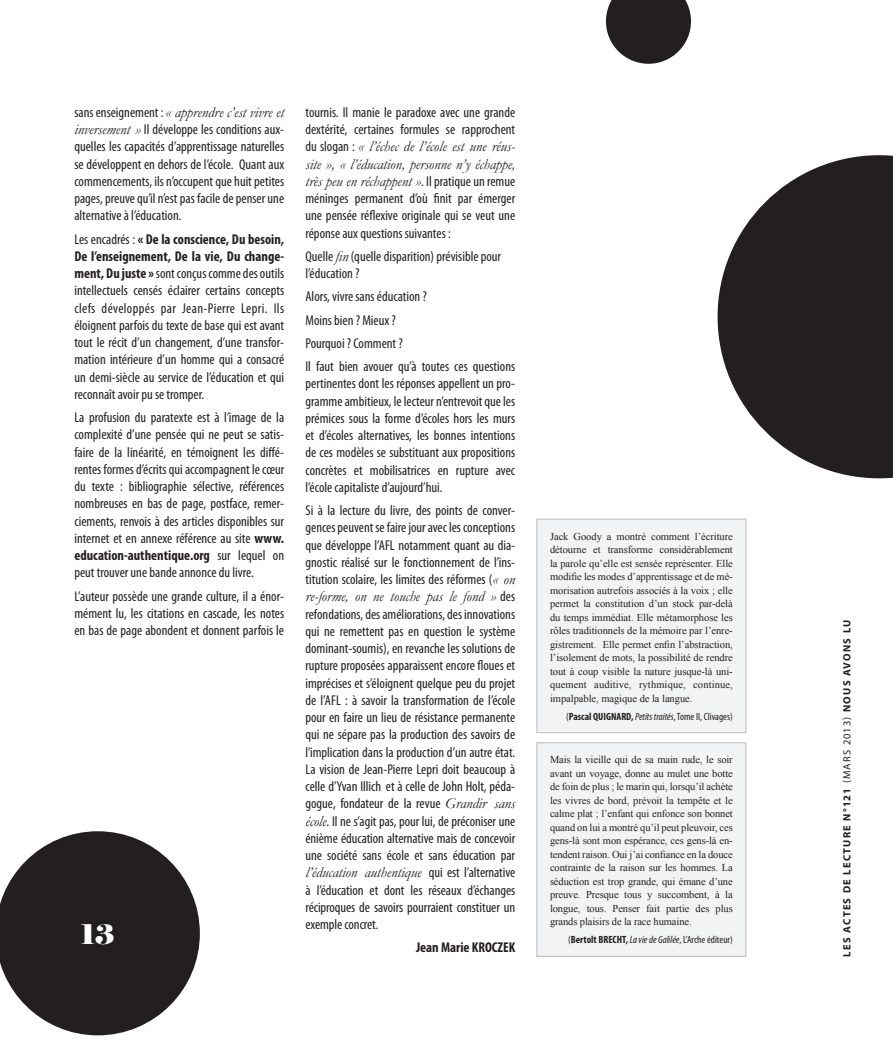
<style>
.page{position:relative;width:893px;height:1063px;background:#fff}
.page>*{position:absolute;margin:0;border:0;box-sizing:border-box;transform-origin:0 0}
.t1{font:27px "Elephant";color:#fff}
.Normal__Web{font:italic 15px/17.2px "Garamond";letter-spacing:-.005em;color:#231f20;text-align:justify}
.Normal__Web-2{font:condensed 14.25px/17.2px "Myriad Pro";color:#231f20;text-align:justify}
.Normal__Web-3{font:700 condensed 14.25px "Myriad Pro";color:#231f20}
.t2{font:10.5px/13.5px "Times New Roman";letter-spacing:-.005em;color:#231f20;text-align:justify}
.t3{font:condensed 10.5px "Myriad Pro";color:#231f20}
.t4{font:700 10.5px "Myriad Pro";letter-spacing:.12em;color:#231f20}
.s1{font-family:"Myriad Pro";font-style:normal;font-stretch:condensed;font-size:14.25px}
.s2{font-family:"Garamond";font-style:italic;font-stretch:normal;font-size:15px}
.s3{font-weight:700}
.s4{font-style:italic}
.s5{font-weight:400}
</style>
<div class="page">
<svg style="left:606px;top:0;width:85px;height:64px;background:#464243"></svg>
<svg style="left:718px;top:155px;width:175px;height:323px;fill:#231f20"></svg>
<svg style="left:0;top:831px;width:200px;height:204px;fill:#231f20"></svg>
<div style="left:74px;top:910px;width:47px;height:47px;background:#231f20;border-radius:50%"></div>
<div style="left:537px;top:743px;width:209px;height:213px;background:#f2f3f4"></div>
<div style="left:536px;top:742px;width:210px;height:215px;border:1px solid #bcbdc0"></div>
<div style="left:537px;top:519px;width:209px;height:214px;background:#f2f3f4"></div>
<div style="left:536px;top:519px;width:210px;height:214px;border:1px solid #bcbdc0"></div>
<p class="Normal__Web" style="left:74px;top:103px;width:211px"><span class="s1">sans enseignement :</span> « apprendre c’est vivre et</p>
<p class="Normal__Web-2" style="left:74px;top:121px;width:211px"><span class="s2">inversement »</span> Il développe les conditions aux&shy;quelles les capacités d’apprentissage naturelles se développent en dehors de l’école. Quant aux commencements, ils n’occupent que huit petites pages, preuve qu’il n’est pas facile de penser une alternative à l’éducation.</p>
<p class="Normal__Web-2" style="left:74px;top:230px;width:211px">Les encadrés : <span class="s3">« De la conscience, Du besoin, De l’enseignement, De la vie, Du change&shy;ment, Du juste »</span> sont conçus comme des outils intellectuels censés éclairer certains concepts clefs développés par Jean-Pierre Lepri. Ils éloignent parfois du texte de base qui est avant tout le récit d’un changement, d’une transfor&shy;mation intérieure d’un homme qui a consacré un demi-siècle au service de l’éducation et qui reconnaît avoir pu se tromper.</p>
<p class="Normal__Web-2" style="left:74px;top:409px;width:211px">La profusion du paratexte est à l’image de la complexité d’une pensée qui ne peut se satis&shy;faire de la linéarité, en témoignent les diffé&shy;rentes formes d’écrits qui accompagnent le cœur du texte : bibliographie sélective, références nombreuses en bas de page, postface, remer&shy;ciements, renvois à des articles disponibles sur internet et en annexe référence au site <span class="s3">www. education-authentique.org</span> sur lequel on peut trouver une bande annonce du livre.</p>
<p class="Normal__Web-2" style="left:74px;top:587px;width:211px">L’auteur possède une grande culture, il a énor&shy;mément lu, les citations en cascade, les notes en bas de page abondent et donnent parfois le</p>
<p class="t1" style="left:81px;top:917px;width:35px">13</p>
<p class="Normal__Web-2" style="left:305px;top:103px;width:211px">tournis. Il manie le paradoxe avec une grande dextérité, certaines formules se rapprochent</p>
<p class="Normal__Web" style="left:305px;top:138px;width:211px"><span class="s1">du slogan :</span> « l’échec de l’école est une réus&shy;site », « l’éducation, personne n’y échappe, très peu en réchappent »<span class="s1">. Il pratique un remue</span></p>
<p class="Normal__Web-2" style="left:305px;top:190px;width:211px">méninges permanent d’où finit par émerger une pensée réflexive originale qui se veut une réponse aux questions suivantes :</p>
<p class="Normal__Web-2" style="left:305px;top:247px;width:197px">Quelle <span class="s2">fin</span> (quelle disparition) prévisible pour l’éducation ?</p>
<p class="Normal__Web-2" style="left:305px;top:288px;width:123px">Alors, vivre sans éducation ?</p>
<p class="Normal__Web-2" style="left:305px;top:311px;width:92px">Moins bien ? Mieux ?</p>
<p class="Normal__Web-2" style="left:305px;top:334px;width:99px">Pourquoi ? Comment ?</p>
<p class="Normal__Web-2" style="left:305px;top:358px;width:211px">Il faut bien avouer qu’à toutes ces questions pertinentes dont les réponses appellent un pro&shy;gramme ambitieux, le lecteur n’entrevoit que les prémices sous la forme d’écoles hors les murs et d’écoles alternatives, les bonnes intentions de ces modèles se substituant aux propositions concrètes et mobilisatrices en rupture avec l’école capitaliste d’aujourd’hui.</p>
<p class="Normal__Web-2" style="left:305px;top:502px;width:211px">Si à la lecture du livre, des points de conver&shy;gences peuvent se faire jour avec les conceptions que développe l’AFL notamment quant au dia&shy;gnostic réalisé sur le fonctionnement de l’ins&shy;titution scolaire, les limites des réformes (<span class="s2">« on</span></p>
<p class="Normal__Web" style="left:305px;top:588px;width:211px">re-forme, on ne touche pas le fond » <span class="s1">des</span></p>
<p class="Normal__Web-2" style="left:305px;top:605px;width:211px">refondations, des améliorations, des innovations qui ne remettent pas en question le système dominant-soumis), en revanche les solutions de rupture proposées apparaissent encore floues et imprécises et s’éloignent quelque peu du projet de l’AFL : à savoir la transformation de l’école pour en faire un lieu de résistance permanente qui ne sépare pas la production des savoirs de l’implication dans la production d’un autre état.<br>La vision de Jean-Pierre Lepri doit beaucoup à celle d’Yvan Illich et à celle de John Holt, péda&shy;gogue, fondateur de la revue <span class="s2">Grandir sans école</span>. Il ne s’agit pas, pour lui, de préconiser une énième éducation alternative mais de concevoir une société sans école et sans éducation par</p>
<p class="Normal__Web" style="left:305px;top:864px;width:211px">l’éducation authentique <span class="s1">qui est l’alternative</span></p>
<p class="Normal__Web-2" style="left:305px;top:881px;width:211px">à l’éducation et dont les réseaux d’échanges réciproques de savoirs pourraient constituer un exemple concret.</p>
<p class="Normal__Web-3" style="left:416px;top:939px;width:101px">Jean Marie KROCZEK</p>
<p class="t2" style="left:550px;top:529px;width:184px">Jack Goody a montré comment l’écriture détourne et transforme considérablement la parole qu’elle est sensée représenter. Elle modifie les modes d’apprentissage et de mé&shy;morisation autrefois associés à la voix ; elle permet la constitution d’un stock par-delà du temps immédiat. Elle métamorphose les rôles traditionnels de la mémoire par l’enre&shy;gistrement. Elle permet enfin l’abstraction, l’isolement de mots, la possibilité de rendre tout à coup visible la nature jusque-là uni&shy;quement auditive, rythmique, continue, impalpable, magique de la langue.</p>
<p class="t3" style="left:566px;top:710px;width:168px">(<span class="s3">Pascal QUIGNARD,</span> <span class="s4">Petits traités</span>, Tome II, Clivages)</p>
<p class="t2" style="left:550px;top:753px;width:184px">Mais la vieille qui de sa main rude, le soir avant un voyage, donne au mulet une botte de foin de plus ; le marin qui, lorsqu’il achète les vivres de bord, prévoit la tempête et le calme plat ; l’enfant qui enfonce son bonnet quand on lui a montré qu’il peut pleuvoir, ces gens-là sont mon espérance, ces gens-là en&shy;tendent raison. Oui j’ai confiance en la douce contrainte de la raison sur les hommes. La séduction est trop grande, qui émane d’une preuve. Presque tous y succombent, à la longue, tous. Penser fait partie des plus grands plaisirs de la race humaine.</p>
<p class="t3" style="left:568px;top:933px;width:166px">(<span class="s3">Bertolt BRECHT,</span> <span class="s4">La vie de Galilée</span>, L’Arche éditeur)</p>
<p class="t4" style="left:840px;top:957px;width:338px;rotate:-90deg">LES ACTES DE LECTURE N°121 <span class="s5">(MARS 2013)</span> NOUS AVONS LU</p>
</div>
